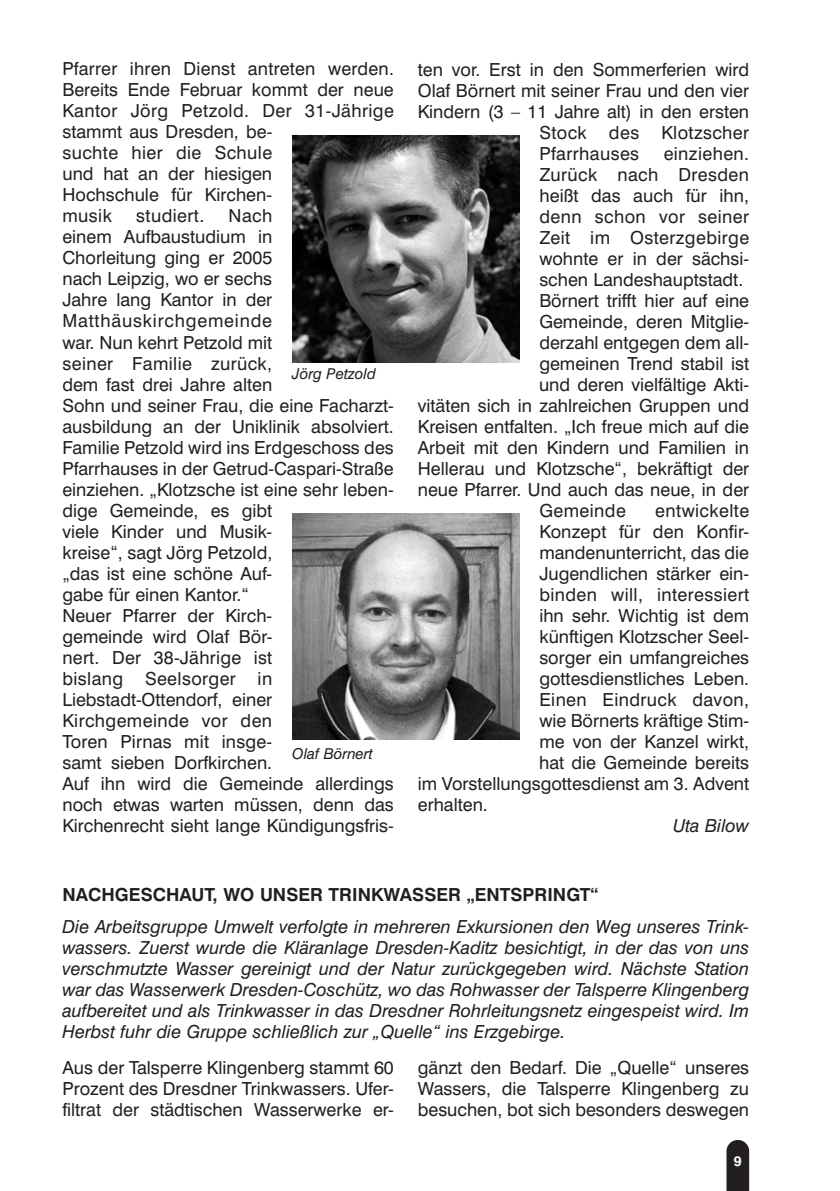
<style>
.page{position:relative;width:840px;height:1191px;background:#fff}
.page>*{position:absolute;margin:0;border:0;box-sizing:border-box;transform-origin:0 0}
.t1{font:18px/21px "Swiss 721 BT";color:#231f20}
.t2{font:italic 18px/21px "Swiss 721 BT";color:#231f20;text-align:justify}
.t3{font:18px "Swiss 721 BT";letter-spacing:.02em;color:#231f20}
.t4{font:700 18px "Swiss 721 BT";color:#231f20}
.t5{font:italic 15px "Swiss 721 BT";color:#231f20}
.t6{font:700 14px "Swiss 721 BT";color:#fff}
</style>
<div class="page">
<svg style="left:726px;top:1140px;width:22px;height:51px"></svg>
<img style="left:292px;top:513px;width:227px;height:227px">
<img style="left:292px;top:136px;width:227px;height:227px">
<p class="t1" style="left:62px;top:60px;width:333px">Pfarrer ihren Dienst antreten werden.<br>Bereits Ende Februar kommt der neue<br>Kantor Jörg Petzold. Der 31-Jährige stammt aus Dresden, be-<br>suchte hier die Schule<br>und hat an der hiesigen<br>Hochschule für Kirchen-<br>musik</p>
<p class="t1" style="left:62px;top:207px;width:333px;text-indent:166px">Nach<br>einem Aufbaustudium in<br>Chorleitung ging er 2005<br>nach Leipzig, wo er sechs<br>Jahre lang Kantor in der<br>Matthäuskirchgemeinde<br>war. Nun kehrt Petzold mit<br>seiner Familie zurück,<br>dem fast drei Jahre alten<br>Sohn und seiner Frau, die eine Facharzt&shy;ausbildung an der Uniklinik absolviert.<br>Familie Petzold wird ins Erdgeschoss des<br>Pfarrhauses in der Getrud-Caspari-Straße einziehen. „Klotzsche ist eine sehr leben&shy;dige Gemeinde, es gibt<br>viele Kinder und Musik-<br>kreise“, sagt Jörg Petzold,<br>„das ist eine schöne Auf-<br>gabe für einen Kantor.“<br>Neuer Pfarrer der Kirch-<br>gemeinde wird Olaf Bör-<br>nert. Der 38-Jährige ist<br>bislang Seelsorger in<br>Liebstadt-Ottendorf, einer<br>Kirchgemeinde vor den<br>Toren Pirnas mit insge-<br>samt sieben Dorfkirchen.<br>Auf ihn wird die Gemeinde allerdings noch etwas warten müssen, denn das<br>Kirchenrecht sieht lange Kündigungsfris-</p>
<p class="t3" style="left:136px;top:209px;width:69px">studiert.</p>
<p class="t5" style="left:292px;top:368px;width:85px">Jörg Petzold</p>
<p class="t5" style="left:292px;top:748px;width:82px">Olaf Börnert</p>
<p class="t1" style="left:417px;top:60px;width:332px">ten vor. Erst in den Sommerferien wird</p>
<p class="t1" style="left:417px;top:81px;width:332px">Olaf Börnert mit seiner Frau und den vier</p>
<p class="t1" style="left:417px;top:102px;width:333px">Kindern (3 – 11 Jahre alt) in den ersten</p>
<p class="t3" style="left:539px;top:126px;width:211px">Stock des Klotzscher</p>
<p class="t3" style="left:539px;top:147px;width:101px">Pfarrhauses</p>
<p class="t3" style="left:663px;top:147px;width:87px">einziehen.</p>
<p class="t3" style="left:539px;top:168px;width:211px">Zurück nach Dresden</p>
<p class="t1" style="left:539px;top:186px;width:211px">heißt das auch für ihn,</p>
<p class="t3" style="left:539px;top:210px;width:211px">denn schon vor seiner</p>
<p class="t3" style="left:539px;top:231px;width:211px">Zeit im Osterzgebirge</p>
<p class="t1" style="left:539px;top:249px;width:211px">wohnte er in der sächsi-</p>
<p class="t1" style="left:539px;top:270px;width:205px">schen Landeshauptstadt.</p>
<p class="t1" style="left:539px;top:291px;width:211px">Börnert trifft hier auf eine</p>
<p class="t1" style="left:539px;top:312px;width:211px">Gemeinde, deren Mitglie-</p>
<p class="t1" style="left:539px;top:333px;width:211px">derzahl entgegen dem all-</p>
<p class="t1" style="left:539px;top:355px;width:211px">gemeinen Trend stabil ist</p>
<p class="t1" style="left:538px;top:376px;width:211px">und deren vielfältige Akti-</p>
<p class="t1" style="left:417px;top:397px;width:332px">vitäten sich in zahlreichen Gruppen und</p>
<p class="t1" style="left:417px;top:418px;width:332px">Kreisen entfalten. „Ich freue mich auf die</p>
<p class="t1" style="left:417px;top:439px;width:333px">Arbeit mit den Kindern und Familien in</p>
<p class="t1" style="left:417px;top:460px;width:333px">Hellerau und Klotzsche“, bekräftigt der</p>
<p class="t1" style="left:417px;top:481px;width:332px">neue Pfarrer. Und auch das neue, in der</p>
<p class="t3" style="left:539px;top:504px;width:88px">Gemeinde</p>
<p class="t3" style="left:655px;top:504px;width:95px">entwickelte</p>
<p class="t1" style="left:539px;top:523px;width:211px">Konzept für den Konfir-</p>
<p class="t1" style="left:539px;top:544px;width:211px">mandenunterricht, das die</p>
<p class="t1" style="left:539px;top:565px;width:211px">Jugendlichen stärker ein-</p>
<p class="t3" style="left:539px;top:588px;width:211px">binden will, interessiert</p>
<p class="t1" style="left:539px;top:607px;width:211px">ihn sehr. Wichtig ist dem</p>
<p class="t1" style="left:539px;top:628px;width:211px">künftigen Klotzscher Seel-</p>
<p class="t1" style="left:539px;top:649px;width:211px">sorger ein umfangreiches</p>
<p class="t1" style="left:539px;top:670px;width:211px">gottesdienstliches Leben.</p>
<p class="t3" style="left:539px;top:693px;width:211px">Einen Eindruck davon,</p>
<p class="t1" style="left:539px;top:712px;width:211px">wie Börnerts kräftige Stim-</p>
<p class="t1" style="left:539px;top:733px;width:211px">me von der Kanzel wirkt,</p>
<p class="t1" style="left:538px;top:754px;width:211px">hat die Gemeinde bereits</p>
<p class="t1" style="left:417px;top:775px;width:333px">im Vorstellungsgottesdienst am 3. Advent</p>
<p class="t1" style="left:417px;top:796px;width:71px">erhalten.</p>
<p class="t2" style="left:672px;top:817px;width:78px">Uta Bilow</p>
<p class="t4" style="left:62px;top:887px;width:537px">NACHGESCHAUT, WO UNSER TRINKWASSER „ENTSPRINGT“</p>
<p class="t2" style="left:62px;top:917px;width:688px">Die Arbeitsgruppe Umwelt verfolgte in mehreren Exkursionen den Weg unseres Trink&shy;wassers. Zuerst wurde die Kläranlage Dresden-Kaditz besichtigt, in der das von uns verschmutzte Wasser gereinigt und der Natur zurückgegeben wird. Nächste Station war das Wasserwerk Dresden-Coschütz, wo das Rohwasser der Talsperre Klingenberg aufbereitet und als Trinkwasser in das Dresdner Rohrleitungsnetz eingespeist wird. Im Herbst fuhr die Gruppe schließlich zur „Quelle“ ins Erzgebirge.</p>
<p class="t1" style="left:62px;top:1058px;width:333px;text-align:justify">Aus der Talsperre Klingenberg stammt 60<br>Prozent des Dresdner Trinkwassers. Ufer&shy;filtrat der städtischen Wasserwerke er-</p>
<p class="t1" style="left:417px;top:1058px;width:332px;text-align:justify">gänzt den Bedarf. Die „Quelle“ unseres Wassers, die Talsperre Klingenberg zu besuchen, bot sich besonders deswegen</p>
<p class="t6" style="left:733px;top:1156px;width:9px">9</p>
</div>
